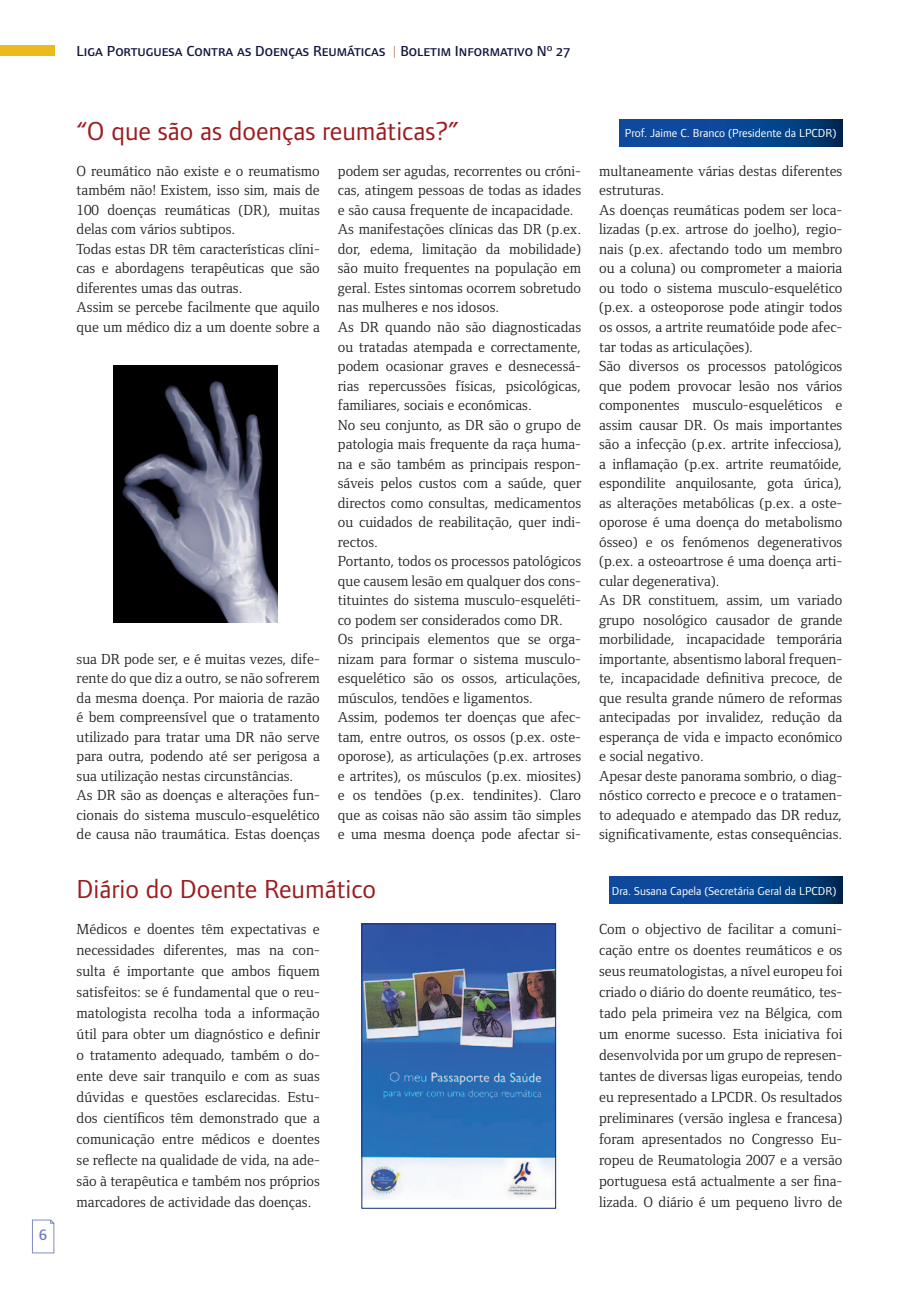
<style>
.page{position:relative;width:919px;height:1289px;background:#fff}
.page>*{position:absolute;margin:0;border:0;box-sizing:border-box;transform-origin:0 0}
.t1{font:27px "Foundry Form Sans";color:#9d1d20}
.t2{font:16.5px "Foundry Form Sans Medium OSF";color:#6e7cbb}
.t3{font:15px/19.5px "Foundry Form Serif";color:#231f20}
.t4{font:15px "Foundry Form Sans Medium SC";color:#131541}
.t5{font:12px "Foundry Form Sans";color:#fff}
.s1{font-family:"Foundry Form Sans Book OSF";color:#c5836e}
</style>
<div class="page">
<div style="left:0;top:45px;width:54px;height:11px;background:#eaba1e"></div>
<svg style="left:32px;top:1219px;width:22px;height:34px"></svg>
<img style="left:114px;top:365px;width:164px;height:257px">
<svg style="left:619px;top:119px;width:223px;height:27px;background:#07438d"></svg>
<svg style="left:609px;top:877px;width:233px;height:26px;background:#07438d"></svg>
<img style="left:363px;top:925px;width:191px;height:274px">
<div style="left:361px;top:923px;width:195px;height:285px;border:1px solid #122d77"></div>
<p class="t2" style="left:39px;top:1228px;width:9px">6</p>
<p class="t4" style="left:77px;top:42px;width:495px">Liga Portuguesa Contra as Doenças Reumáticas <span class="s1">|</span> Boletim Informativo Nº 27</p>
<h1 class="t1" style="left:77px;top:121px;width:384px">“O que são as doenças reumáticas?”</h1>
<p class="t5" style="left:625px;top:128px;width:213px">Prof. Jaime C. Branco (Presidente da LPCDR)</p>
<p class="t3" style="left:77px;top:163px;width:245px">O reumático não existe e o reumatismo também não! Existem, isso sim, mais de 100 doenças reumáticas (DR), muitas delas com vários subtipos.<br>Todas estas DR têm características clíni&shy;cas e abordagens terapêuticas que são diferentes umas das outras.<br>Assim se percebe facilmente que aquilo que um médico diz a um doente sobre a</p>
<p class="t3" style="left:77px;top:650px;width:245px">sua DR pode ser, e é muitas vezes, dife&shy;rente do que diz a outro, se não sofrerem da mesma doença. Por maioria de razão é bem compreensível que o tratamento utilizado para tratar uma DR não serve para outra, podendo até ser perigosa a sua utilização nestas circunstâncias.<br>As DR são as doenças e alterações fun&shy;cionais do sistema musculo-esquelético de causa não traumática. Estas doenças</p>
<p class="t3" style="left:338px;top:163px;width:245px">podem ser agudas, recorrentes ou cróni&shy;cas, atingem pessoas de todas as idades e são causa frequente de incapacidade.<br>As manifestações clínicas das DR (p.ex. dor, edema, limitação da mobilidade) são muito frequentes na população em geral. Estes sintomas ocorrem sobretudo nas mulheres e nos idosos.<br>As DR quando não são diagnosticadas ou tratadas atempada e correctamente, podem ocasionar graves e desnecessá&shy;rias repercussões físicas, psicológicas, familiares, sociais e económicas.<br>No seu conjunto, as DR são o grupo de patologia mais frequente da raça huma&shy;na e são também as principais respon&shy;sáveis pelos custos com a saúde, quer directos como consultas, medicamentos ou cuidados de reabilitação, quer indi&shy;rectos.<br>Portanto, todos os processos patológicos que causem lesão em qualquer dos cons&shy;tituintes do sistema musculo-esqueléti&shy;co podem ser considerados como DR.<br>Os principais elementos que se orga&shy;nizam para formar o sistema musculo&shy;esquelético são os ossos, articulações, músculos, tendões e ligamentos.<br>Assim, podemos ter doenças que afec&shy;tam, entre outros, os ossos (p.ex. oste&shy;oporose), as articulações (p.ex. artroses e artrites), os músculos (p.ex. miosites) e os tendões (p.ex. tendinites). Claro que as coisas não são assim tão simples e uma mesma doença pode afectar si-</p>
<p class="t3" style="left:599px;top:163px;width:245px">multaneamente várias destas diferentes estruturas.<br>As doenças reumáticas podem ser loca&shy;lizadas (p.ex. artrose do joelho), regio&shy;nais (p.ex. afectando todo um membro ou a coluna) ou comprometer a maioria ou todo o sistema musculo-esquelético (p.ex. a osteoporose pode atingir todos os ossos, a artrite reumatóide pode afec&shy;tar todas as articulações).<br>São diversos os processos patológicos que podem provocar lesão nos vários componentes musculo-esqueléticos e assim causar DR. Os mais importantes são a infecção (p.ex. artrite infecciosa), a inflamação (p.ex. artrite reumatóide, espondilite anquilosante, gota úrica), as alterações metabólicas (p.ex. a oste&shy;oporose é uma doença do metabolismo ósseo) e os fenómenos degenerativos (p.ex. a osteoartrose é uma doença arti&shy;cular degenerativa).<br>As DR constituem, assim, um variado grupo nosológico causador de grande morbilidade, incapacidade temporária importante, absentismo laboral frequen&shy;te, incapacidade definitiva precoce, de que resulta grande número de reformas antecipadas por invalidez, redução da esperança de vida e impacto económico e social negativo.<br>Apesar deste panorama sombrio, o diag&shy;nóstico correcto e precoce e o tratamen&shy;to adequado e atempado das DR reduz, significativamente, estas consequências.</p>
<h1 class="t1" style="left:77px;top:879px;width:301px">Diário do Doente Reumático</h1>
<p class="t5" style="left:612px;top:886px;width:226px">Dra. Susana Capela (Secretária Geral da LPCDR)</p>
<p class="t3" style="left:77px;top:919px;width:245px;line-height:21px;text-align:justify">Médicos e doentes têm expectativas e necessidades diferentes, mas na con&shy;sulta é importante que ambos fiquem satisfeitos: se é fundamental que o reu&shy;matologista recolha toda a informação útil para obter um diagnóstico e definir o tratamento adequado, também o do&shy;ente deve sair tranquilo e com as suas dúvidas e questões esclarecidas. Estu&shy;dos científicos têm demonstrado que a comunicação entre médicos e doentes se reflecte na qualidade de vida, na ade&shy;são à terapêutica e também nos próprios marcadores de actividade das doenças.</p>
<p class="t3" style="left:599px;top:919px;width:245px;line-height:21px;text-align:justify">Com o objectivo de facilitar a comuni&shy;cação entre os doentes reumáticos e os seus reumatologistas, a nível europeu foi criado o diário do doente reumático, tes&shy;tado pela primeira vez na Bélgica, com um enorme sucesso. Esta iniciativa foi desenvolvida por um grupo de represen&shy;tantes de diversas ligas europeias, tendo eu representado a LPCDR. Os resultados preliminares (versão inglesa e francesa) foram apresentados no Congresso Eu&shy;ropeu de Reumatologia 2007 e a versão portuguesa está actualmente a ser fina&shy;lizada. O diário é um pequeno livro de</p>
</div>
